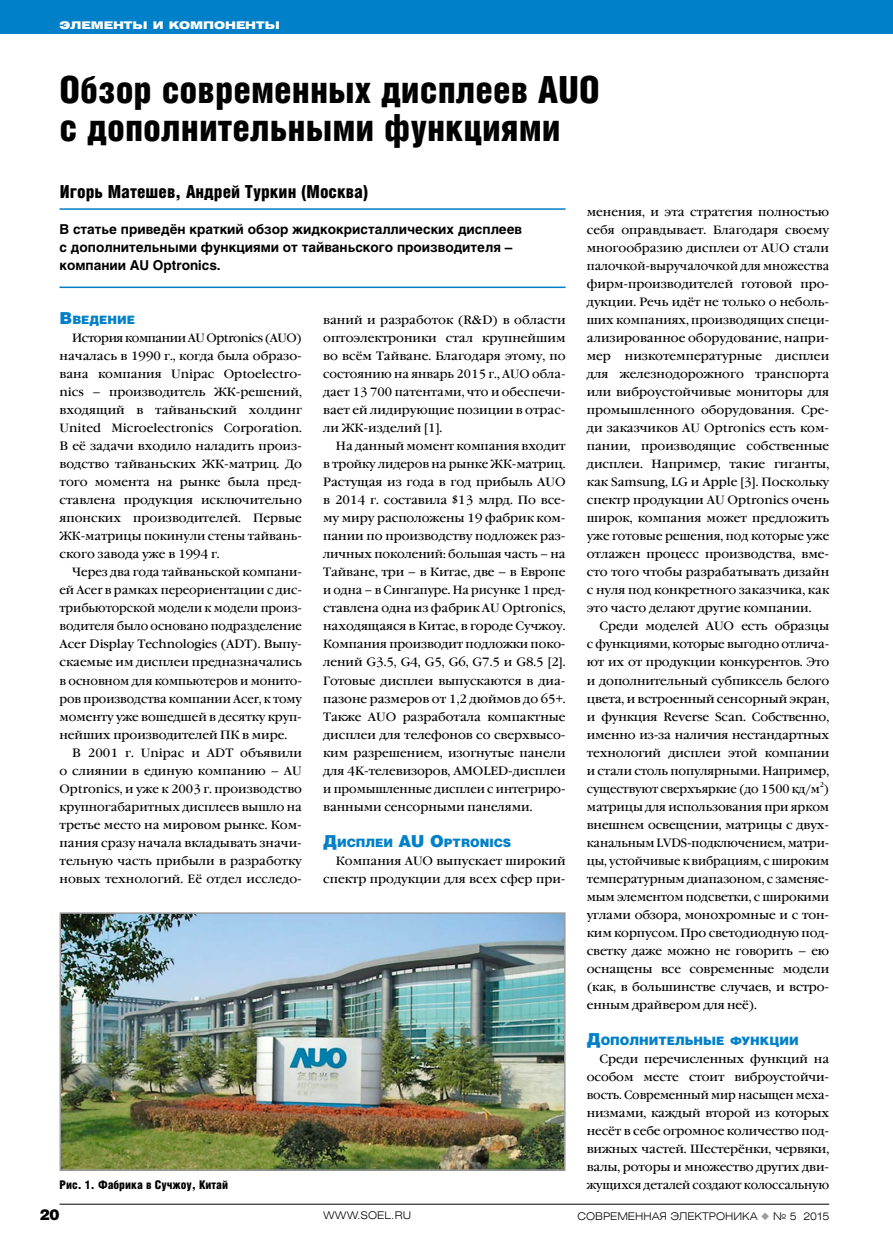
<style>
.page{position:relative;width:893px;height:1251px;background:#fff}
.page>*{position:absolute;margin:0;border:0;box-sizing:border-box;transform-origin:0 0}
.t1{font:900 37.5px/37.5px "Helios Cond";color:#000}
.t2{font:900 18px "Helios Cond";color:#000}
.t3{font:900 15px "Helios";color:#000}
.t4{font:700 13.5px/18px "Helios";color:#000}
.t5{font:12px/18px "Garamond Book C";letter-spacing:-.005em;color:#000;text-align:justify}
.t6{font:12px "Garamond Book C";letter-spacing:-.005em;color:#000;scale:.95 1}
.t7{font:900 12px "Helios Cond";color:#000}
.t8{font:900 11.55px "Helios";color:#0080c8}
.t9{font:300 10.5px "Helios Ext";color:#000}
.t10{font:900 10.5px "Helios Ext";color:#fff}
.t11{font:6.9px "Garamond Book C";color:#000;scale:.96 1}
.s1{font-size:16.5px}
.s2{color:#9c9c9d}
</style>
<div class="page">
<div style="left:0;top:0;width:893px;height:34px;background:#0080c8"></div>
<hr style="left:60px;top:1203px;width:769px;height:1px;background:#000">
<img style="left:63px;top:915px;width:500px;height:252px">
<div style="left:60px;top:912px;width:506px;height:258px;border:2px solid #9c9c9d"></div>
<hr style="left:60px;top:286px;width:506px;height:2px;background:#0080c8">
<hr style="left:60px;top:208px;width:506px;height:2px;background:#0080c8">
<p class="t10" style="left:60px;top:19px;width:222px">Элементы и компоненты</p>
<h1 class="t1" style="left:60px;top:70px;width:542px">Обзор современных дисплеев AUO с дополнительными функциями</h1>
<h2 class="t2" style="left:60px;top:181px;width:310px">Игорь Матешев, Андрей Туркин (Москва)</h2>
<p class="t4" style="left:60px;top:220px;width:464px">В статье приведён краткий обзор жидкокристаллических дисплеев с дополнительными функциями от тайваньского производителя – компании AU Optronics.</p>
<p class="t8" style="left:60px;top:313px;width:77px"><span class="s1">В</span>ВЕДЕНИЕ</p>
<p class="t5" style="left:60px;top:329px;width:244px;text-indent:13px">История компании AU Optronics (AUO) началась в 1990 г., когда была образо&shy;вана компания Unipac Optoelectro&shy;nics – производитель ЖК-решений, входящий в тайваньский холдинг United Microelectronics Corporation.<br>В её задачи входило наладить произ&shy;водство тайваньских ЖК-матриц. До того момента на рынке была пред&shy;ставлена продукция исключительно японских производителей. Первые ЖК-матрицы покинули стены тайвань&shy;ского завода уже в 1994 г.</p>
<p class="t5" style="left:60px;top:563px;width:244px;text-indent:13px">Через два года тайваньской компани&shy;ей Acer в рамках переориентации с дис&shy;трибьюторской модели к модели произ&shy;водителя было основано подразделение Acer Display Technologies (ADT). Выпу&shy;скаемые им дисплеи предназначались в основном для компьютеров и монито&shy;ров производства компании Acer, к тому моменту уже вошедшей в десятку круп&shy;нейших производителей ПК в мире.</p>
<p class="t5" style="left:60px;top:743px;width:244px;text-indent:13px">В 2001 г. Unipac и ADT объявили о слиянии в единую компанию – AU Optronics, и уже к 2003 г. производство крупногабаритных дисплеев вышло на третье место на мировом рынке. Ком&shy;пания сразу начала вкладывать значи&shy;тельную часть прибыли в разработку новых технологий. Её отдел исследо-</p>
<p class="t5" style="left:323px;top:311px;width:244px">ваний и разработок (R&amp;D) в области оптоэлектроники стал крупнейшим во всём Тайване. Благодаря этому, по состоянию на январь 2015 г., AUO обла&shy;дает 13 700 патентами, что и обеспечи&shy;вает ей лидирующие позиции в отрас&shy;ли ЖК-изделий [1].</p>
<p class="t5" style="left:323px;top:437px;width:244px;text-indent:13px">На данный момент компания входит в тройку лидеров на рынке ЖК-матриц.<br>Растущая из года в год прибыль AUO в 2014 г. составила $13 млрд. По все&shy;му миру расположены 19 фабрик ком&shy;пании по производству подложек раз&shy;личных поколений: большая часть – на Тайване, три – в Китае, две – в Европе и одна – в Сингапуре. На рисунке 1 пред&shy;ставлена одна из фабрик AU Optronics, находящаяся в Китае, в городе Сучжоу.<br>Компания производит подложки поко&shy;лений G3.5, G4, G5, G6, G7.5 и G8.5 [2].<br>Готовые дисплеи выпускаются в диа&shy;пазоне размеров от 1,2 дюймов до 65+.<br>Также AUO разработала компактные дисплеи для телефонов со сверхвысо&shy;ким разрешением, изогнутые панели для 4K-телевизоров, AMOLED-дисплеи и промышленные дисплеи с интегриро&shy;ванными сенсорными панелями.</p>
<p class="t8" style="left:323px;top:835px;width:190px"><span class="s1">Д</span>ИСПЛЕИ <span class="s1">AU O</span>PTRONICS</p>
<p class="t5" style="left:323px;top:851px;width:244px;text-align:right">Компания AUO выпускает широкий спектр продукции для всех сфер при-</p>
<p class="t5" style="left:587px;top:203px;width:244px">менения, и эта стратегия полностью себя оправдывает. Благодаря своему многообразию дисплеи от AUO стали палочкой-выручалочкой для множества фирм-производителей готовой про&shy;дукции. Речь идёт не только о неболь&shy;ших компаниях, производящих специ&shy;ализированное оборудование, напри&shy;мер низкотемпературные дисплеи для железнодорожного транспорта или виброустойчивые мониторы для промышленного оборудования. Сре&shy;ди заказчиков AU Optronics есть ком&shy;пании, производящие собственные дисплеи. Например, такие гиганты, как Samsung, LG и Apple [3]. Поскольку спектр продукции AU Optronics очень широк, компания может предложить уже готовые решения, под которые уже отлажен процесс производства, вме&shy;сто того чтобы разрабатывать дизайн с нуля под конкретного заказчика, как это часто делают другие компании.</p>
<p class="t5" style="left:587px;top:617px;width:244px;text-indent:13px">Среди моделей AUO есть образцы с функциями, которые выгодно отлича&shy;ют их от продукции конкурентов. Это и дополнительный субпиксель белого цвета, и встроенный сенсорный экран, и функция Reverse Scan. Собственно, именно из-за наличия нестандартных технологий дисплеи этой компании и стали столь популярными. Например, существуют сверхъяркие (до 1500 кд/м )</p>
<p class="t11" style="left:820px;top:780px;width:6px">2</p>
<p class="t5" style="left:587px;top:797px;width:244px">матрицы для использования при ярком внешнем освещении, матрицы с двух&shy;канальным LVDS-подключением, матри&shy;цы, устойчивые к вибрациям, с широким температурным диапазоном, с заменяе&shy;мым элементом подсветки, с широкими углами обзора, монохромные и с тон&shy;ким корпусом. Про светодиодную под&shy;светку даже можно не говорить – ею оснащены все современные модели (как, в большинстве случаев, и встро&shy;енным драйвером для неё).</p>
<p class="t8" style="left:587px;top:1033px;width:213px"><span class="s1">Д</span>ОПОЛНИТЕЛЬНЫЕ ФУНКЦИИ</p>
<p class="t5" style="left:587px;top:1049px;width:244px;text-indent:13px">Среди перечисленных функций на особом месте стоит виброустойчи&shy;вость. Современный мир насыщен меха&shy;низмами, каждый второй из которых несёт в себе огромное количество под&shy;вижных частей. Шестерёнки, червяки, валы, роторы и множество других дви-</p>
<p class="t7" style="left:60px;top:1177px;width:170px">Рис. 1. Фабрика в Сучжоу, Китай</p>
<p class="t6" style="left:587px;top:1177px;width:257px">жущихся деталей создают колоссальную</p>
<p class="t3" style="left:40px;top:1204px;width:22px">20</p>
<p class="t9" style="left:323px;top:1208px;width:89px">WWW.SOEL.RU</p>
<p class="t9" style="left:578px;top:1208px;width:253px">СОВРЕМЕННАЯ ЭЛЕКТРОНИКА <span class="s2">◆</span> № 5 2015</p>
</div>
